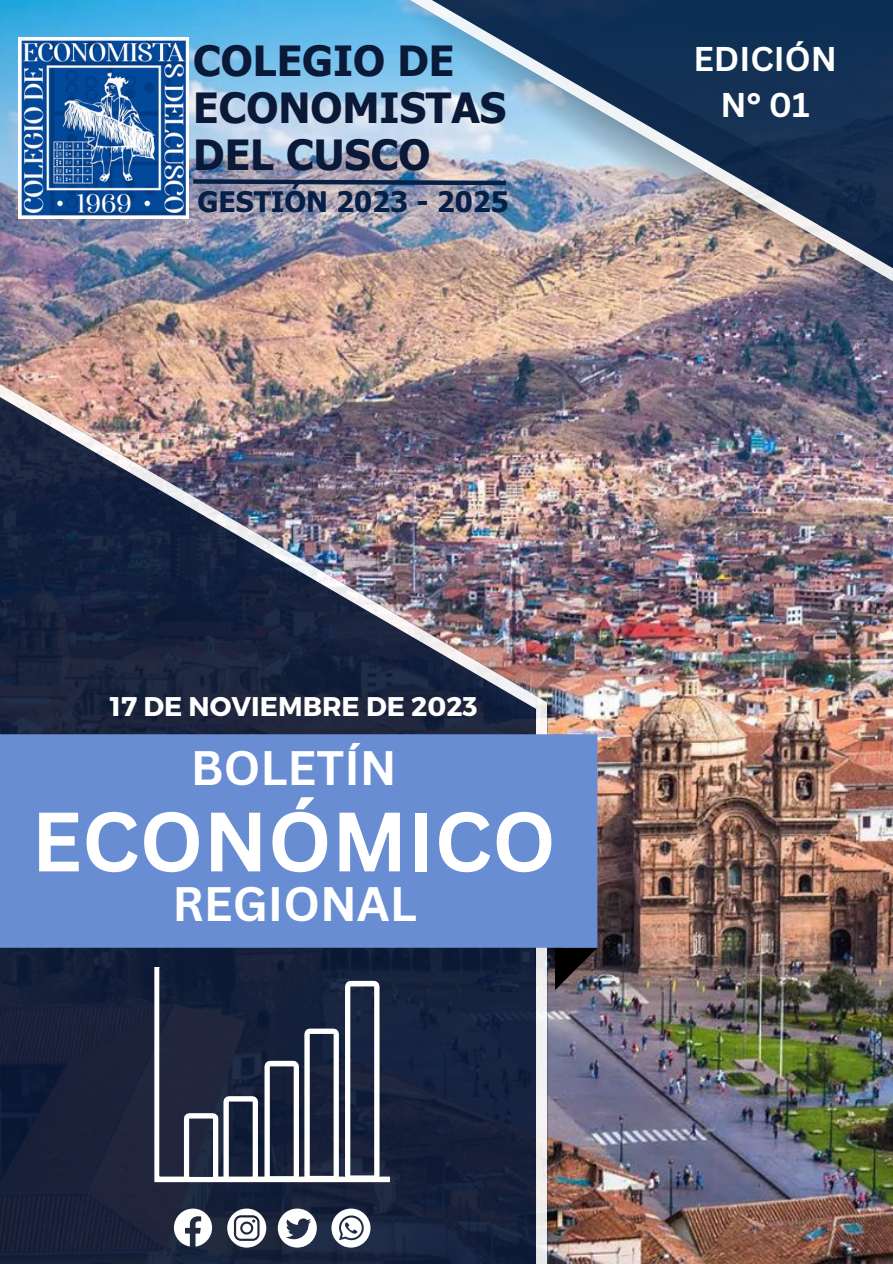
<style>
.page{position:relative;width:893px;height:1264px;background:#fff}
.page>*{position:absolute;margin:0;border:0;box-sizing:border-box;transform-origin:0 0}
.t1{font:700 82.2px "Canva Sans";color:#fff}
.t2{font:700 47.1px "Canva Sans";color:#fff}
.t3{font:700 41.55px/47.2px "Tahoma";color:#0a1937}
.t4{font:700 33.45px/45.8px "Canva Sans";color:#fff;text-align:center}
.t5{font:700 28.2px "Tahoma";color:#052044}
.t6{font:700 27px "Montserrat";color:#fff}
</style>
<div class="page">
<img style="left:0;top:0;width:892px;height:1263px">
<img style="left:0;top:304px;width:547px;height:959px">
<svg style="left:555px;top:947px;width:42px;height:43px;background:#322d31"></svg>
<div style="left:0;top:734px;width:597px;height:213px;background:#698dd2"></div>
<img style="left:351px;top:0;width:541px;height:369px">
<img style="left:402px;top:0;width:490px;height:281px">
<svg style="left:174px;top:1208px;width:38px;height:38px"></svg>
<svg style="left:227px;top:1208px;width:39px;height:39px"></svg>
<svg style="left:278px;top:1208px;width:39px;height:39px"></svg>
<svg style="left:331px;top:1208px;width:39px;height:39px"></svg>
<img style="left:18px;top:37px;width:170px;height:181px">
<svg style="left:189px;top:177px;width:321px;height:10px;background:#5b6782"></svg>
<img style="left:154px;top:967px;width:235px;height:215px">
<h3 class="t3" style="left:193px;top:36px;width:314px">COLEGIO DE<br>ECONOMISTAS<br>DEL CUSCO</h3>
<p class="t5" style="left:197px;top:184px;width:313px">GESTIÓN 2023 - 2025</p>
<p class="t4" style="left:693px;top:35px;width:145px">EDICIÓN<br>N° 01</p>
<p class="t6" style="left:110px;top:689px;width:369px">17 DE NOVIEMBRE DE 2023</p>
<p class="t2" style="left:191px;top:734px;width:207px">BOLETÍN</p>
<p class="t1" style="left:31px;top:783px;width:526px">ECONÓMICO</p>
<p class="t2" style="left:172px;top:870px;width:246px">REGIONAL</p>
</div>
